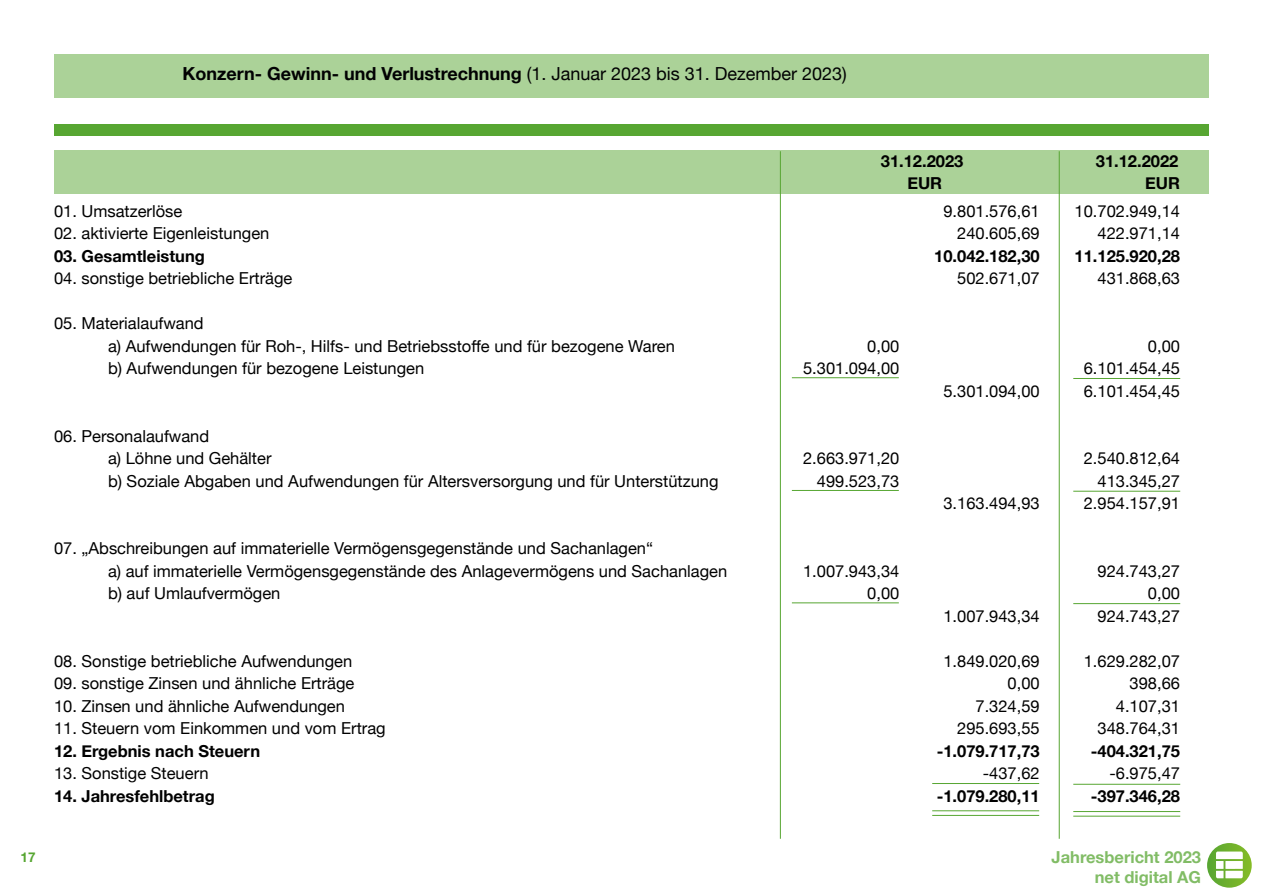
<style>
.page{position:relative;width:1263px;height:893px;background:#fff}
.page>*{position:absolute;margin:0;border:0;box-sizing:border-box;transform-origin:0 0}
.t1{font:700 18px "Helvetica Neue";color:#020203}
.t2{font:16.5px/22.5px "Helvetica Neue";color:#000;text-align:right}
.t3{font:700 16.5px "Helvetica Neue";color:#000}
.t4{font:700 16.5px/19.8px "Helvetica Neue";color:#57a632;text-align:right}
.t5{font:700 13.5px "Helvetica Neue";color:#57a632}
.s1{font-weight:400}
</style>
<div class="page">
<div style="left:54px;top:54px;width:1155px;height:43px;background:#abd298"></div>
<div style="left:54px;top:150px;width:1155px;height:44px;background:#abd298"></div>
<div style="left:54px;top:124px;width:1154px;height:12px;background:#57a632"></div>
<hr style="left:1059px;top:151px;width:1px;height:688px;background:#57a632">
<hr style="left:780px;top:151px;width:1px;height:688px;background:#57a632">
<hr style="left:792px;top:377px;width:107px;height:1px;background:#57a632">
<hr style="left:792px;top:490px;width:107px;height:1px;background:#57a632">
<hr style="left:792px;top:602px;width:107px;height:1px;background:#57a632">
<hr style="left:1073px;top:378px;width:107px;height:1px;background:#57a632">
<hr style="left:1073px;top:491px;width:107px;height:1px;background:#57a632">
<hr style="left:1073px;top:603px;width:107px;height:1px;background:#57a632">
<hr style="left:932px;top:783px;width:107px;height:1px;background:#57a632">
<hr style="left:932px;top:810px;width:107px;height:1px;background:#57a632">
<hr style="left:932px;top:815px;width:107px;height:1px;background:#57a632">
<hr style="left:1073px;top:784px;width:107px;height:1px;background:#57a632">
<hr style="left:1073px;top:811px;width:107px;height:1px;background:#57a632">
<hr style="left:1073px;top:816px;width:107px;height:1px;background:#57a632">
<svg style="left:1207px;top:843px;width:45px;height:45px"></svg>
<svg style="left:1216px;top:851px;width:27px;height:27px"></svg>
<p class="t1" style="left:183px;top:60px;width:666px">Konzern- Gewinn- und Verlustrechnung <span class="s1">(1. Januar 2023 bis 31. Dezember 2023)</span></p>
<p class="t2" style="left:54px;top:200px;width:130px">01. Umsatzerlöse</p>
<p class="t2" style="left:54px;top:223px;width:217px">02. aktivierte Eigenleistungen</p>
<p class="t3" style="left:54px;top:243px;width:152px">03. Gesamtleistung</p>
<p class="t2" style="left:54px;top:268px;width:240px">04. sonstige betriebliche Erträge</p>
<p class="t2" style="left:108px;top:313px;width:568px;text-align:left;text-indent:-54px">05. Materialaufwand<br>a) Aufwendungen für Roh-, Hilfs- und Betriebsstoffe und für bezogene Waren b) Aufwendungen für bezogene Leistungen</p>
<p class="t2" style="left:108px;top:425px;width:612px;text-align:left;text-indent:-54px">06. Personalaufwand<br>a) Löhne und Gehälter<br>b) Soziale Abgaben und Aufwendungen für Altersversorgung und für Unterstützung</p>
<p class="t2" style="left:108px;top:538px;width:621px;text-align:left;text-indent:-54px">07. „Abschreibungen auf immaterielle Vermögensgegenstände und Sachanlagen“<br>a) auf immaterielle Vermögensgegenstände des Anlagevermögens und Sachanlagen b) auf Umlaufvermögen</p>
<p class="t5" style="left:21px;top:847px;width:17px">17</p>
<p class="t2" style="left:54px;top:651px;width:300px">08. Sonstige betriebliche Aufwendungen</p>
<p class="t2" style="left:54px;top:673px;width:302px">09. sonstige Zinsen und ähnliche Erträge</p>
<p class="t2" style="left:54px;top:696px;width:292px">10. Zinsen und ähnliche Aufwendungen</p>
<p class="t2" style="left:54px;top:718px;width:333px">11. Steuern vom Einkommen und vom Ertrag</p>
<p class="t3" style="left:54px;top:738px;width:208px">12. Ergebnis nach Steuern</p>
<p class="t2" style="left:54px;top:763px;width:156px">13. Sonstige Steuern</p>
<p class="t3" style="left:54px;top:783px;width:162px">14. Jahresfehlbetrag</p>
<p class="t3" style="left:881px;top:148px;width:84px">31.12.2023</p>
<p class="t3" style="left:1096px;top:148px;width:84px">31.12.2022</p>
<p class="t3" style="left:907px;top:170px;width:36px">EUR</p>
<p class="t3" style="left:1145px;top:170px;width:36px">EUR</p>
<p class="t2" style="left:803px;top:336px;width:98px">0,00<br>5.301.094,00</p>
<p class="t2" style="left:803px;top:448px;width:98px">2.663.971,20<br>499.523,73</p>
<p class="t2" style="left:803px;top:561px;width:98px">1.007.943,34<br>0,00</p>
<p class="t2" style="left:943px;top:201px;width:98px">9.801.576,61<br>240.605,69</p>
<p class="t3" style="left:934px;top:243px;width:107px">10.042.182,30</p>
<p class="t2" style="left:957px;top:268px;width:84px">502.671,07</p>
<p class="t2" style="left:1074px;top:201px;width:107px">10.702.949,14<br>422.971,14</p>
<p class="t3" style="left:1074px;top:243px;width:107px">11.125.920,28</p>
<p class="t2" style="left:1097px;top:268px;width:84px">431.868,63</p>
<p class="t2" style="left:943px;top:381px;width:98px">5.301.094,00</p>
<p class="t2" style="left:943px;top:493px;width:98px">3.163.494,93</p>
<p class="t2" style="left:1084px;top:336px;width:98px;text-align:justify;text-indent:64px">0,00<br>6.101.454,45<br>6.101.454,45</p>
<p class="t2" style="left:1084px;top:448px;width:98px">2.540.812,64<br>413.345,27<br>2.954.157,91</p>
<p class="t2" style="left:943px;top:606px;width:98px">1.007.943,34</p>
<p class="t2" style="left:943px;top:651px;width:98px">1.849.020,69<br>0,00<br>7.324,59<br>295.693,55</p>
<p class="t3" style="left:937px;top:738px;width:105px">-1.079.717,73</p>
<p class="t2" style="left:983px;top:763px;width:58px">-437,62</p>
<p class="t3" style="left:937px;top:783px;width:105px">-1.079.280,11</p>
<p class="t2" style="left:1097px;top:561px;width:84px">924.743,27<br>0,00<br>924.743,27</p>
<p class="t2" style="left:1084px;top:651px;width:98px">1.629.282,07<br>398,66<br>4.107,31<br>348.764,31</p>
<p class="t3" style="left:1091px;top:738px;width:91px">-404.321,75</p>
<p class="t2" style="left:1109px;top:763px;width:72px">-6.975,47</p>
<p class="t3" style="left:1091px;top:783px;width:91px">-397.346,28</p>
<p class="t4" style="left:1051px;top:848px;width:151px">Jahresbericht 2023 net digital AG</p>
</div>
